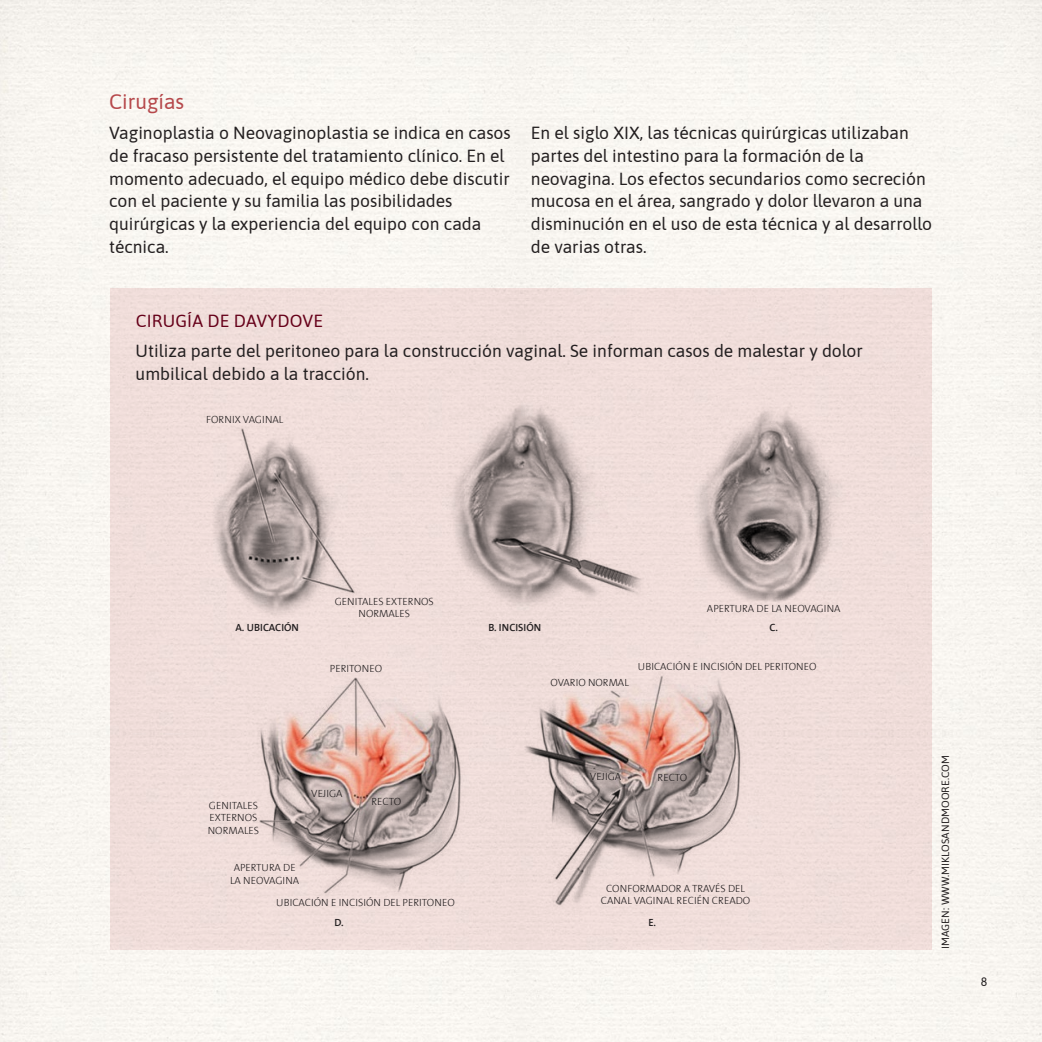
<style>
.page{position:relative;width:1042px;height:1042px;background:#fff}
.page>*{position:absolute;margin:0;border:0;box-sizing:border-box;transform-origin:0 0}
.corpo{font:21px "Asap";color:#b6484b}
.corpo-2{font:17.5px/22.8px "Asap";color:#231f20}
.subtitulo{font:17.5px "Asap";letter-spacing:.01em;color:#660019}
.t1{font:12.25px "Asap";color:#231f20}
.legenda{font:300 10.5px/12.2px "The Sans B3";color:#231f20;text-align:center}
.corpo-3{font:10.5px "Asap";letter-spacing:.01em;color:#231f20}
.legenda-2{font:600 10.5px "The Sans B6";color:#231f20}
</style>
<div class="page">
<div style="left:110px;top:288px;width:822px;height:661px;background:#f0ddda"></div>
<img style="left:178px;top:405px;width:483px;height:247px">
<img style="left:201px;top:665px;width:263px;height:242px">
<img style="left:476px;top:664px;width:314px;height:258px">
<img style="left:682px;top:407px;width:215px;height:239px">
<p class="corpo" style="left:109px;top:87px;width:77px">Cirugías</p>
<p class="corpo-2" style="left:109px;top:121px;width:403px">Vaginoplastia o Neovaginoplastia se indica en casos de fracaso persistente del tratamiento clínico. En el momento adecuado, el equipo médico debe discutir con el paciente y su familia las posibilidades quirúrgicas y la experiencia del equipo con cada técnica.</p>
<p class="corpo-2" style="left:531px;top:121px;width:403px">En el siglo XIX, las técnicas quirúrgicas utilizaban partes del intestino para la formación de la neovagina. Los efectos secundarios como secreción mucosa en el área, sangrado y dolor llevaron a una disminución en el uso de esta técnica y al desarrollo de varias otras.</p>
<p class="subtitulo" style="left:136px;top:309px;width:189px">CIRUGÍA DE DAVYDOVE</p>
<p class="corpo-2" style="left:136px;top:339px;width:729px">Utiliza parte del peritoneo para la construcción vaginal. Se informan casos de malestar y dolor umbilical debido a la tracción.</p>
<p class="legenda" style="left:206px;top:414px;width:79px">FORNIX VAGINAL</p>
<p class="legenda" style="left:335px;top:595px;width:101px">GENITALES EXTERNOS<br>NORMALES</p>
<p class="legenda" style="left:707px;top:602px;width:135px">APERTURA DE LA NEOVAGINA</p>
<p class="legenda-2" style="left:235px;top:621px;width:65px">A. UBICACIÓN</p>
<p class="legenda-2" style="left:488px;top:621px;width:54px">B. INCISIÓN</p>
<p class="legenda-2" style="left:769px;top:621px;width:10px">C.</p>
<p class="legenda" style="left:208px;top:800px;width:53px;text-align:left">GENITALES<br>EXTERNOS<br>NORMALES</p>
<p class="legenda" style="left:330px;top:662px;width:54px">PERITONEO</p>
<p class="legenda" style="left:311px;top:787px;width:33px">VEJIGA</p>
<p class="legenda" style="left:371px;top:795px;width:31px">RECTO</p>
<p class="legenda" style="left:230px;top:862px;width:71px">APERTURA DE<br>LA NEOVAGINA</p>
<p class="legenda" style="left:276px;top:896px;width:180px">UBICACIÓN E INCISIÓN DEL PERITONEO</p>
<p class="legenda" style="left:550px;top:676px;width:80px">OVARIO NORMAL</p>
<p class="legenda" style="left:638px;top:661px;width:180px">UBICACIÓN E INCISIÓN DEL PERITONEO</p>
<p class="legenda" style="left:590px;top:770px;width:33px">VEJIGA</p>
<p class="legenda" style="left:657px;top:771px;width:31px">RECTO</p>
<p class="legenda" style="left:601px;top:882px;width:151px">CONFORMADOR A TRAVÉS DEL<br>CANAL VAGINAL RECIÉN CREADO</p>
<p class="legenda-2" style="left:335px;top:917px;width:11px">D.</p>
<p class="legenda-2" style="left:648px;top:917px;width:9px">E.</p>
<p class="corpo-3" style="left:938px;top:949px;width:196px;rotate:-90deg">IMAGEN: WWW.MIKLOSANDMOORE.COM</p>
<p class="t1" style="left:981px;top:973px;width:8px">8</p>
</div>
